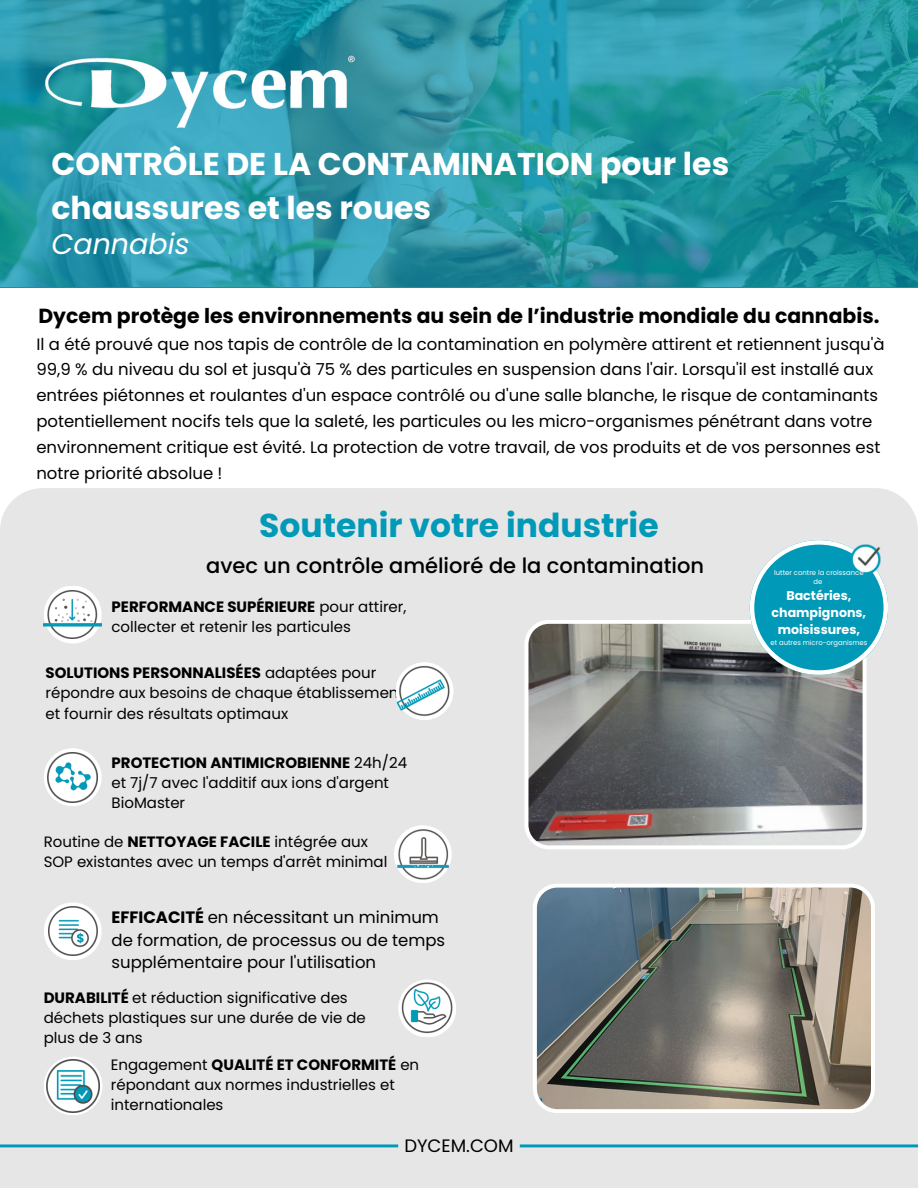
<style>
.page{position:relative;width:918px;height:1188px;background:#fff}
.page>*{position:absolute;margin:0;border:0;box-sizing:border-box;transform-origin:0 0}
.t1{font:700 33px "Poppins";color:#009ab8}
.t2{font:700 31.5px/43.8px "Poppins";color:#fff}
.t3{font:italic 28.5px "Poppins";color:#fff}
.t4{font:500 21px "Poppins";color:#000}
.t5{font:700 20.4px "Poppins";color:#000}
.t6{font:18px "Poppins";color:#000}
.t7{font:16.5px/25.8px "Poppins";color:#000}
.t8{font:15px/20.2px "Poppins";color:#000}
.t9{font:700 12.6px/17.1px "Poppins";color:#fff;text-align:center}
.t10{font:6.9px/9.1px "Poppins";color:#fff;text-align:center}
.s1{font-weight:700}
</style>
<div class="page">
<div style="left:0;top:488px;width:918px;height:700px;background:#e6e6e6"></div>
<svg style="left:0;top:1144px;width:918px;height:4px;background:#52b5c8"></svg>
<svg style="left:44px;top:748px;width:58px;height:58px"></svg>
<img style="left:48px;top:753px;width:50px;height:49px">
<div style="left:396px;top:662px;width:57px;height:58px;background:#fff;border-radius:50%"></div>
<img style="left:397px;top:664px;width:52px;height:53px">
<div style="left:394px;top:825px;width:58px;height:58px;background:#fff;border-radius:50%"></div>
<img style="left:397px;top:829px;width:52px;height:51px">
<div style="left:398px;top:979px;width:58px;height:58px;background:#fff;border-radius:50%"></div>
<img style="left:401px;top:982px;width:52px;height:52px">
<div style="left:44px;top:586px;width:58px;height:58px;background:#fff;border-radius:50%"></div>
<img style="left:44px;top:590px;width:58px;height:49px">
<svg style="left:44px;top:1057px;width:59px;height:58px"></svg>
<div style="left:44px;top:902px;width:58px;height:58px;background:#fff;border-radius:50%"></div>
<img style="left:48px;top:907px;width:49px;height:49px">
<svg style="left:533px;top:884px;width:342px;height:229px;background:#888983"></svg>
<svg style="left:524px;top:620px;width:343px;height:229px;background:#858585"></svg>
<svg style="left:750px;top:540px;width:138px;height:135px;background:#3daabf"></svg>
<img style="left:850px;top:545px;width:31px;height:30px">
<img style="left:47px;top:1060px;width:53px;height:53px">
<img style="left:0;top:0;width:918px;height:286px">
<img style="left:44px;top:53px;width:312px;height:78px">
<h4 class="t2" style="left:51px;top:142px;width:679px">CONTRÔLE DE LA CONTAMINATION pour les chaussures et les roues</h4>
<h4 class="t3" style="left:51px;top:224px;width:140px">Cannabis</h4>
<h4 class="t5" style="left:39px;top:302px;width:842px">Dycem protège les environnements au sein de l’industrie mondiale du cannabis.</h4>
<p class="t7" style="left:36px;top:331px;width:850px">Il a été prouvé que nos tapis de contrôle de la contamination en polymère attirent et retiennent jusqu'à 99,9 % du niveau du sol et jusqu'à 75 % des particules en suspension dans l'air. Lorsqu'il est installé aux entrées piétonnes et roulantes d'un espace contrôlé ou d'une salle blanche, le risque de contaminants potentiellement nocifs tels que la saleté, les particules ou les micro-organismes pénétrant dans votre environnement critique est évité. La protection de votre travail, de vos produits et de vos personnes est notre priorité absolue !</p>
<h4 class="t1" style="left:259px;top:502px;width:401px">Soutenir votre industrie</h4>
<p class="t4" style="left:206px;top:551px;width:499px">avec un contrôle amélioré de la contamination</p>
<p class="t8" style="left:112px;top:597px;width:296px"><span class="s1">PERFORMANCE SUPÉRIEURE</span> pour attirer, collecter et retenir les particules</p>
<h1 class="t8" style="left:45px;top:663px;width:360px"><span class="s1">SOLUTIONS PERSONNALISÉES</span> adaptées pour répondre aux besoins de chaque établissement et fournir des résultats optimaux</h1>
<p class="t8" style="left:112px;top:752px;width:297px"><span class="s1">PROTECTION ANTIMICROBIENNE</span> 24h/24 et 7j/7 avec l'additif aux ions d'argent<br>BioMaster</p>
<h3 class="t8" style="left:44px;top:831px;width:345px">Routine de <span class="s1">NETTOYAGE FACILE</span> intégrée aux<br>SOP existantes avec un temps d'arrêt minimal</h3>
<p class="t7" style="left:112px;top:906px;width:335px;line-height:22.5px"><span class="s1">EFFICACITÉ</span> en nécessitant un minimum de formation, de processus ou de temps supplémentaire pour l'utilisation</p>
<h4 class="t8" style="left:44px;top:987px;width:324px"><span class="s1">DURABILITÉ</span> et réduction significative des déchets plastiques sur une durée de vie de plus de 3 ans</h4>
<p class="t8" style="left:111px;top:1054px;width:310px">Engagement <span class="s1">QUALITÉ ET CONFORMITÉ</span> en répondant aux normes industrielles et internationales</p>
<p class="t6" style="left:404px;top:1133px;width:111px">DYCEM.COM</p>
<h4 class="t10" style="left:774px;top:568px;width:91px">lutter contre la croissance de</h4>
<h4 class="t9" style="left:772px;top:587px;width:96px">Bactéries, champignons, moisissures,</h4>
<p class="t10" style="left:771px;top:638px;width:98px">et autres micro-organismes</p>
</div>
